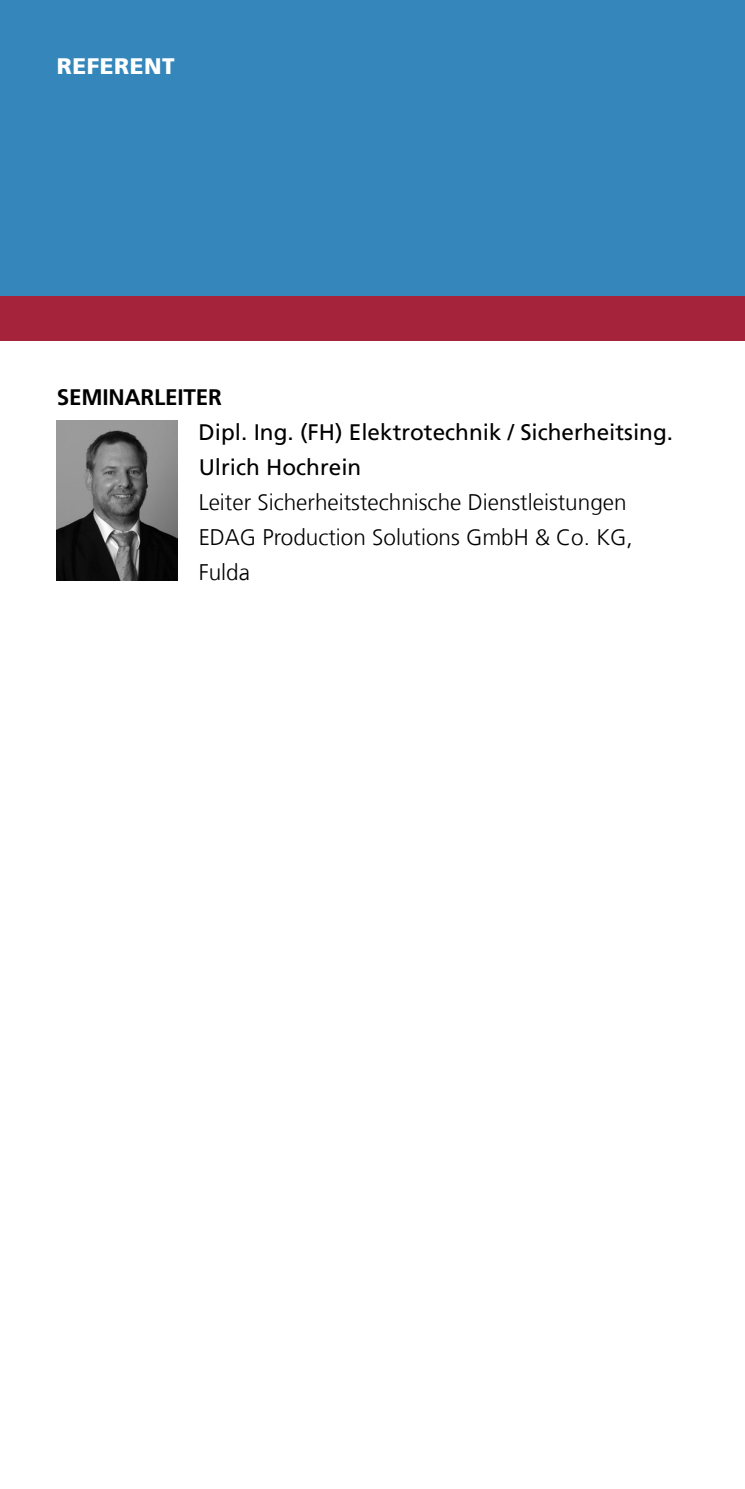
<style>
.page{position:relative;width:745px;height:1489px;background:#fff}
.page>*{position:absolute;margin:0;border:0;box-sizing:border-box;transform-origin:0 0}
.t1{font:300 22.5px/35px "Frutiger LT Com";color:#000}
.t2{font:22.5px/35px "Frutiger LT Com";color:#000}
.t3{font:700 22.5px "Frutiger LT Com";letter-spacing:-.01em;color:#000}
.t4{font:900 22.5px "Frutiger LT Com";letter-spacing:.025em;color:#fff}
</style>
<div class="page">
<div style="left:0;top:0;width:744px;height:340px;background:#3587bb"></div>
<div style="left:0;top:296px;width:744px;height:44px;background:#a5243b"></div>
<img style="left:57px;top:421px;width:120px;height:159px">
<p class="t4" style="left:57px;top:52px;width:119px">REFERENT</p>
<p class="t3" style="left:57px;top:384px;width:166px">SEMINARLEITER</p>
<p class="t2" style="left:198px;top:415px;width:475px">Dipl. Ing. (FH) Elektrotechnik / Sicherheitsing.<br>Ulrich Hochrein</p>
<p class="t1" style="left:198px;top:485px;width:435px">Leiter Sicherheitstechnische Dienstleistungen<br>EDAG Production Solutions GmbH &amp; Co. KG,<br>Fulda</p>
</div>
